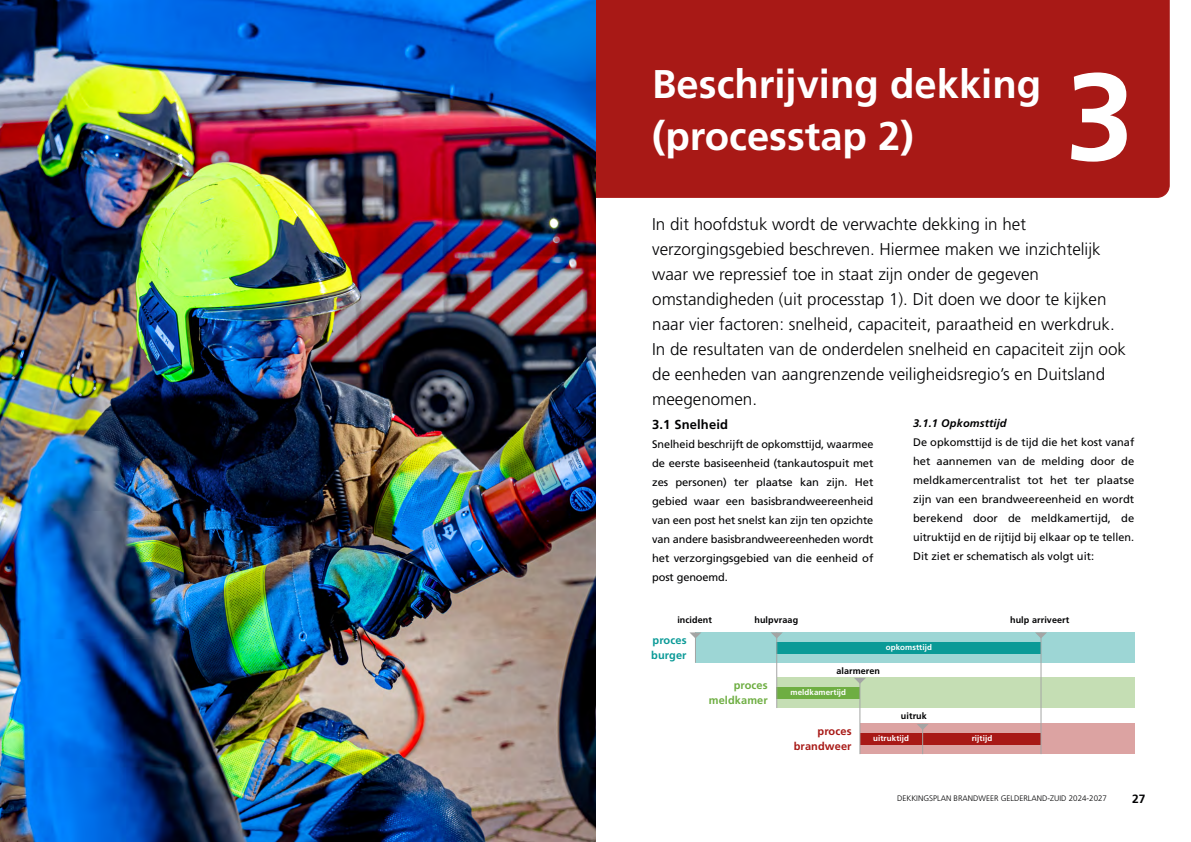
<style>
.page{position:relative;width:1191px;height:842px;background:#fff}
.page>*{position:absolute;margin:0;border:0;box-sizing:border-box;transform-origin:0 0}
.Hoofdstuk_nummers{font:700 123.5px "Frutiger LT Pro";color:#fff}
.t1{font:700 40px/52px "Frutiger LT Pro";color:#fff}
.Hoofdtekst{font:300 17px/25px "Frutiger LT Pro";color:#020203}
.Hoofdtekst-2{font:700 13px "Frutiger LT Pro";letter-spacing:.01em;color:#020203}
.t2{font:700 12px "Frutiger LT Pro";color:#020203}
.Hoofdtekst-3{font:11px/19px "Frutiger LT Pro";letter-spacing:-.005em;color:#020203;text-align:justify}
.Hoofdtekst-4{font:italic 700 11px "Frutiger LT Pro";letter-spacing:.01em;color:#020203}
.Hoofdtekst-5{font:700 11px "Frutiger LT Pro";letter-spacing:.01em;color:#6eae42}
.Hoofdtekst-6{font:700 11px "Frutiger LT Pro";letter-spacing:.01em;color:#a81916}
.Hoofdtekst-7{font:700 11px "Frutiger LT Pro";letter-spacing:.01em;color:#0a9a97}
.Hoofdtekst-8{font:700 9px "Frutiger LT Pro";letter-spacing:.01em;color:#020203}
.t3{font:300 8px "Frutiger LT Pro";color:#020203}
.Hoofdtekst-9{font:700 8px "Frutiger LT Pro";letter-spacing:.01em;color:#fff}
</style>
<div class="page">
<div style="left:595px;top:0;width:575px;height:198px;background:#a81916"></div>
<img style="left:0;top:0;width:595px;height:842px">
<div style="left:695px;top:632px;width:439px;height:31px;background:#9dd6d5"></div>
<div style="left:776px;top:678px;width:358px;height:30px;background:#c5deb4"></div>
<div style="left:860px;top:724px;width:274px;height:30px;background:#dca3a2"></div>
<div style="left:860px;top:733px;width:62px;height:12px;background:#a81916"></div>
<div style="left:923px;top:733px;width:118px;height:12px;background:#a81916"></div>
<div style="left:776px;top:687px;width:84px;height:12px;background:#6eae42"></div>
<div style="left:776px;top:642px;width:265px;height:11px;background:#0a9a97"></div>
<hr style="left:695px;top:632px;width:1px;height:31px;background:#a4a5a4">
<svg style="left:689px;top:632px;width:12px;height:6px"></svg>
<hr style="left:776px;top:632px;width:1px;height:76px;background:#a4a5a4">
<svg style="left:771px;top:632px;width:11px;height:6px"></svg>
<hr style="left:1040px;top:632px;width:1px;height:122px;background:#a4a5a4">
<svg style="left:1035px;top:632px;width:12px;height:6px"></svg>
<hr style="left:859px;top:678px;width:1px;height:76px;background:#a4a5a4">
<hr style="left:922px;top:724px;width:1px;height:30px;background:#a4a5a4">
<svg style="left:854px;top:678px;width:12px;height:6px"></svg>
<svg style="left:917px;top:724px;width:11px;height:6px"></svg>
<h2 class="t1" style="left:652px;top:58px;width:390px">Beschrijving dekking (processtap 2)</h2>
<p class="Hoofdstuk_nummers" style="left:1065px;top:44px;width:70px">3</p>
<p class="Hoofdtekst" style="left:652px;top:211px;width:475px">In dit hoofdstuk wordt de verwachte dekking in het verzorgingsgebied beschreven. Hiermee maken we inzichtelijk waar we repressief toe in staat zijn onder de gegeven omstandigheden (uit processtap 1). Dit doen we door te kijken naar vier factoren: snelheid, capaciteit, paraatheid en werkdruk.<br>In de resultaten van de onderdelen snelheid en capaciteit zijn ook de eenheden van aangrenzende veiligheidsregio’s en Duitsland meegenomen.</p>
<p class="Hoofdtekst-4" style="left:913px;top:417px;width:95px">3.1.1 Opkomsttijd</p>
<p class="Hoofdtekst-3" style="left:913px;top:433px;width:223px">De opkomsttijd is de tijd die het kost vanaf het aannemen van de melding door de meldkamercentralist tot het ter plaatse zijn van een brandweereenheid en wordt berekend door de meldkamertijd, de uitruktijd en de rijtijd bij elkaar op te tellen.<br>Dit ziet er schematisch als volgt uit:</p>
<p class="Hoofdtekst-2" style="left:652px;top:417px;width:77px">3.1 Snelheid</p>
<p class="Hoofdtekst-3" style="left:652px;top:435px;width:223px">Snelheid beschrijft de opkomsttijd, waarmee de eerste basiseenheid (tankautospuit met zes personen) ter plaatse kan zijn. Het gebied waar een basisbrandweereenheid van een post het snelst kan zijn ten opzichte van andere basisbrandweereenheden wordt het verzorgingsgebied van die eenheid of post genoemd.</p>
<p class="Hoofdtekst-8" style="left:677px;top:615px;width:36px">incident</p>
<p class="Hoofdtekst-8" style="left:754px;top:615px;width:45px">hulpvraag</p>
<p class="Hoofdtekst-7" style="left:652px;top:633px;width:35px">proces</p>
<p class="Hoofdtekst-7" style="left:651px;top:648px;width:37px">burger</p>
<p class="Hoofdtekst-9" style="left:885px;top:642px;width:48px">opkomsttijd</p>
<p class="Hoofdtekst-8" style="left:836px;top:665px;width:45px">alarmeren</p>
<p class="Hoofdtekst-5" style="left:734px;top:679px;width:35px">proces</p>
<p class="Hoofdtekst-5" style="left:709px;top:694px;width:60px">meldkamer</p>
<p class="Hoofdtekst-9" style="left:790px;top:688px;width:57px">meldkamertijd</p>
<p class="Hoofdtekst-6" style="left:817px;top:725px;width:35px">proces</p>
<p class="Hoofdtekst-6" style="left:794px;top:740px;width:59px">brandweer</p>
<p class="Hoofdtekst-8" style="left:901px;top:710px;width:27px">uitruk</p>
<p class="Hoofdtekst-9" style="left:873px;top:734px;width:37px">uitruktijd</p>
<p class="Hoofdtekst-8" style="left:1010px;top:615px;width:61px">hulp arriveert</p>
<p class="Hoofdtekst-9" style="left:971px;top:734px;width:22px">rijtijd</p>
<p class="t3" style="left:897px;top:794px;width:211px">DEKKINGSPLAN BRANDWEER GELDERLAND-ZUID 2024-2027</p>
<p class="t2" style="left:1132px;top:792px;width:15px">27</p>
</div>
